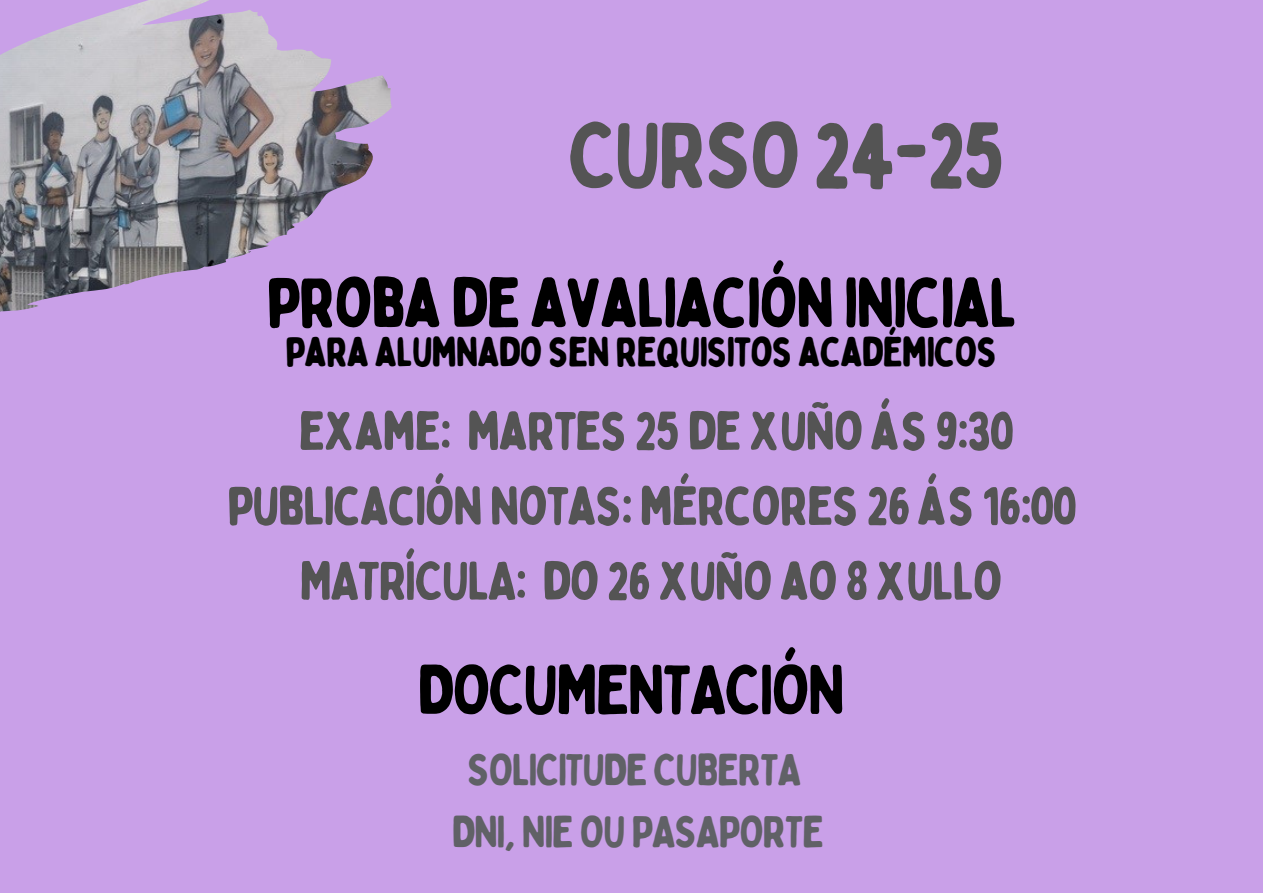
<style>
.page{position:relative;width:1263px;height:893px;background:#c9a0e8}
.page>*{position:absolute;margin:0;border:0;box-sizing:border-box;transform-origin:0 0}
.t1{font:92.7px "Bobby Jones Soft";letter-spacing:-.04em;color:#545454}
.t2{font:70.05px "Bobby Jones Soft";letter-spacing:-.04em;color:#000}
.t3{font:69.53px "Bobby Jones Soft";letter-spacing:-.04em;color:#000}
.t4{font:54.07px/75px "Bobby Jones Soft";letter-spacing:-.04em;color:#545454;text-align:center}
.t5{font:44.55px/61.6px "Bobby Jones Soft";letter-spacing:-.04em;color:#606166;text-align:center}
.t6{font:41.47px "Bobby Jones Soft";letter-spacing:-.04em;color:#000}
</style>
<div class="page">
<img style="left:0;top:0;width:392px;height:312px">
<h2 class="t1" style="left:568px;top:98px;width:440px">CURSO 24-25</h2>
<p class="t2" style="left:266px;top:259px;width:753px">PROBA DE AVALIACIÓN INICIAL</p>
<p class="t6" style="left:285px;top:326px;width:714px">PARA ALUMNADO SEN REQUISITOS ACADÉMICOS</p>
<p class="t4" style="left:227px;top:394px;width:852px">EXAME: MARTES 25 DE XUÑO ÁS 9:30<br>PUBLICACIÓN NOTAS: MÉRCORES 26 ÁS 16:00<br>MATRÍCULA: DO 26 XUÑO AO 8 XULLO</p>
<h3 class="t3" style="left:417px;top:646px;width:430px">DOCUMENTACIÓN</h3>
<h3 class="t5" style="left:452px;top:740px;width:374px">SOLICITUDE CUBERTA<br>DNI, NIE OU PASAPORTE</h3>
</div>
